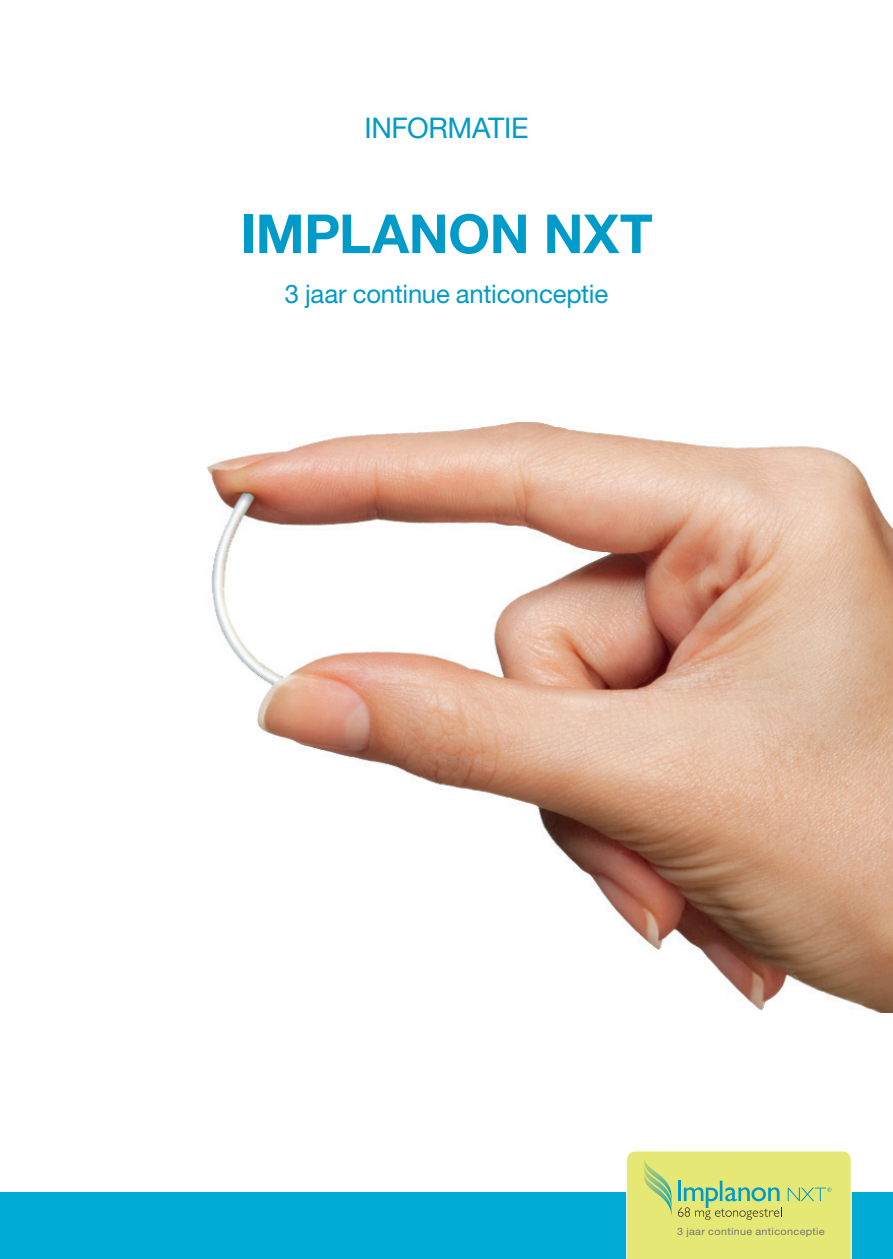
<style>
.page{position:relative;width:893px;height:1259px;background:#fff}
.page>*{position:absolute;margin:0;border:0;box-sizing:border-box;transform-origin:0 0}
.t1{font:700 54px "Helvetica Neue LT Std";letter-spacing:-.005em;color:#009bc8}
.t2{font:28.5px "Helvetica Neue LT Std";letter-spacing:-.015em;color:#009bc8}
.t3{font:25.8px "Helvetica Neue LT Std";letter-spacing:-.01em;color:#009bc8}
.t4{font:10.2px "Helvetica Neue LT Std";letter-spacing:.03em;color:#76787b;scale:1.07 1}
</style>
<div class="page">
<img style="left:207px;top:422px;width:686px;height:591px">
<div style="left:0;top:1192px;width:893px;height:67px;background:#00acd5"></div>
<svg style="left:626px;top:1151px;width:226px;height:108px;background:#dbe37a"></svg>
<p class="t2" style="left:364px;top:110px;width:165px">INFORMATIE</p>
<h1 class="t1" style="left:240px;top:200px;width:414px">IMPLANON NXT</h1>
<p class="t3" style="left:285px;top:279px;width:325px">3 jaar continue anticonceptie</p>
<p class="t4" style="left:677px;top:1225px;width:139px">3 jaar continue anticonceptie</p>
</div>
